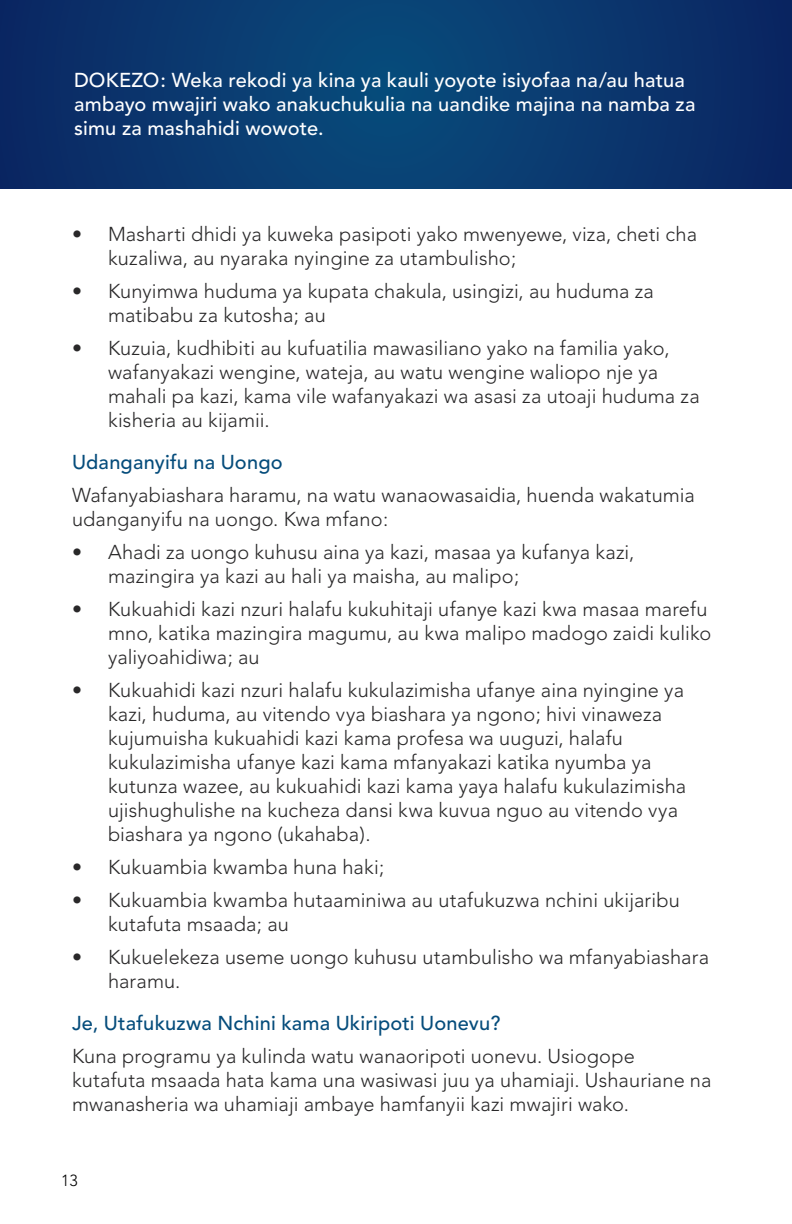
<style>
.page{position:relative;width:792px;height:1224px;background:#fff}
.page>*{position:absolute;margin:0;border:0;box-sizing:border-box;transform-origin:0 0}
.t1{font:300 20px/24px "Avenir";letter-spacing:.005em;color:#292829}
.t2{font:500 20px/24px "Avenir";letter-spacing:.01em;color:#fff}
.t3{font:500 20px "Avenir";letter-spacing:.01em;color:#054c7b}
.t4{font:300 16px "Avenir";color:#000}
</style>
<div class="page">
<svg style="left:0;top:0;width:792px;height:189px;background:#0a376e"></svg>
<p class="t2" style="left:74px;top:69px;width:623px">DOKEZO: Weka rekodi ya kina ya kauli yoyote isiyofaa na/au hatua ambayo mwajiri wako anakuchukulia na uandike majina na namba za simu za mashahidi wowote.</p>
<p class="t1" style="left:108px;top:222px;width:591px;text-indent:-36px">• Masharti dhidi ya kuweka pasipoti yako mwenyewe, viza, cheti cha kuzaliwa, au nyaraka nyingine za utambulisho;</p>
<p class="t1" style="left:108px;top:279px;width:547px;text-indent:-36px">• Kunyimwa huduma ya kupata chakula, usingizi, au huduma za matibabu za kutosha; au</p>
<p class="t1" style="left:108px;top:336px;width:593px;text-indent:-36px">• Kuzuia, kudhibiti au kufuatilia mawasiliano yako na familia yako, wafanyakazi wengine, wateja, au watu wengine waliopo nje ya mahali pa kazi, kama vile wafanyakazi wa asasi za utoaji huduma za kisheria au kijamii.</p>
<p class="t3" style="left:72px;top:450px;width:212px">Udanganyifu na Uongo</p>
<p class="t1" style="left:72px;top:483px;width:625px">Wafanyabiashara haramu, na watu wanaowasaidia, huenda wakatumia udanganyifu na uongo. Kwa mfano:</p>
<p class="t1" style="left:108px;top:540px;width:528px;text-indent:-36px">• Ahadi za uongo kuhusu aina ya kazi, masaa ya kufanya kazi, mazingira ya kazi au hali ya maisha, au malipo;</p>
<p class="t1" style="left:108px;top:597px;width:605px;text-indent:-36px">• Kukuahidi kazi nzuri halafu kukuhitaji ufanye kazi kwa masaa marefu mno, katika mazingira magumu, au kwa malipo madogo zaidi kuliko yaliyoahidiwa; au</p>
<p class="t1" style="left:108px;top:678px;width:580px;text-indent:-36px">• Kukuahidi kazi nzuri halafu kukulazimisha ufanye aina nyingine ya kazi, huduma, au vitendo vya biashara ya ngono; hivi vinaweza kujumuisha kukuahidi kazi kama profesa wa uuguzi, halafu kukulazimisha ufanye kazi kama mfanyakazi katika nyumba ya kutunza wazee, au kukuahidi kazi kama yaya halafu kukulazimisha ujishughulishe na kucheza dansi kwa kuvua nguo au vitendo vya biashara ya ngono (ukahaba).</p>
<p class="t1" style="left:72px;top:855px;width:314px">• Kukuambia kwamba huna haki;</p>
<p class="t1" style="left:108px;top:888px;width:573px;text-indent:-36px">• Kukuambia kwamba hutaaminiwa au utafukuzwa nchini ukijaribu kutafuta msaada; au</p>
<p class="t1" style="left:108px;top:945px;width:603px;text-indent:-36px">• Kukuelekeza useme uongo kuhusu utambulisho wa mfanyabiashara haramu.</p>
<p class="t3" style="left:72px;top:1011px;width:430px">Je, Utafukuzwa Nchini kama Ukiripoti Uonevu?</p>
<p class="t1" style="left:72px;top:1044px;width:641px">Kuna programu ya kulinda watu wanaoripoti uonevu. Usiogope kutafuta msaada hata kama una wasiwasi juu ya uhamiaji. Ushauriane na mwanasheria wa uhamiaji ambaye hamfanyii kazi mwajiri wako.</p>
<p class="t4" style="left:61px;top:1171px;width:18px">13</p>
</div>
